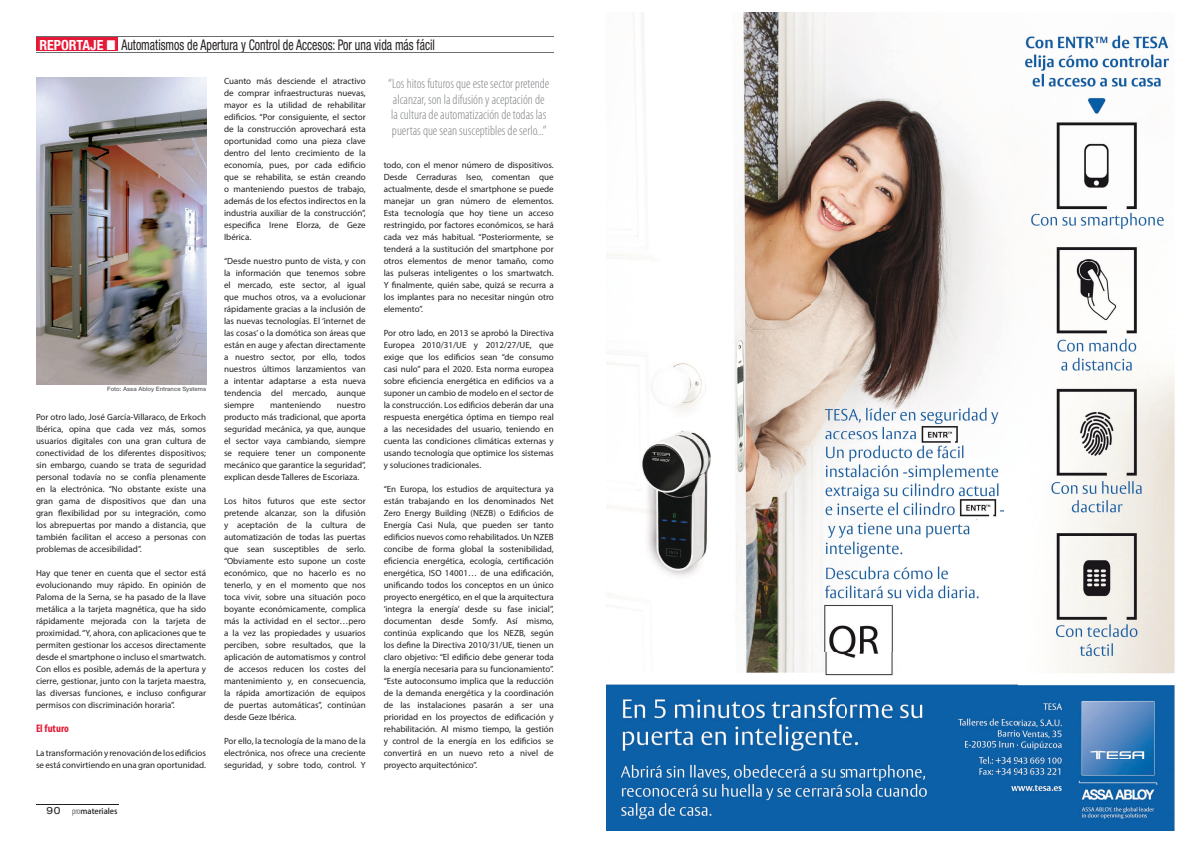
<style>
.page{position:relative;width:1191px;height:842px;background:#fff}
.page>*{position:absolute;margin:0;border:0;box-sizing:border-box;transform-origin:0 0}
.t1{font:condensed 14.7px "Helvetica Neue";color:#231f20;scale:.81 1}
.t2{font:300 condensed 13.8px/15.6px "Myriad Pro";color:#808285}
.t3{font:700 condensed 11px "Myriad Pro";color:#e51836}
.t4{font:9px/12px "Myriad Pro";color:#231f20;text-align:justify}
.t5{font:500 7.8px "Koz Go Std";color:#231f20}
.t6{font:500 6px "Helvetica Neue";color:#636366}
.s1{font-weight:700;font-size:14px;color:#fff}
.s2{font-family:"Arial Narrow";font-stretch:normal;font-size:21px;color:#fff}
.s3{font-family:"Helvetica Neue";font-weight:400;font-stretch:expanded;font-size:10px}
.s4{font-family:"Myriad Pro";font-weight:300;font-stretch:condensed;font-size:9.1px}
</style>
<div class="page">
<hr style="left:36px;top:804px;width:82px;height:1px;background:#231f20">
<div style="left:36px;top:38px;width:82px;height:13px;background:#e51836"></div>
<hr style="left:36px;top:52px;width:518px;height:1px;background:#6c6d70">
<hr style="left:36px;top:36px;width:518px;height:1px;background:#6c6d70">
<img style="left:607px;top:13px;width:568px;height:817px">
<img style="left:36px;top:78px;width:170px;height:306px">
<h1 class="t1" style="left:39px;top:36px;width:490px"><span class="s1">REPORTAJE</span> <span class="s2">■</span> Automatismos de Apertura y Control de Accesos: Por una vida más fácil</h1>
<p class="t6" style="left:107px;top:385px;width:100px">Foto: Assa Abloy Entrance Systems</p>
<p class="t4" style="left:36px;top:411px;width:172px">Por otro lado, José García-Villaraco, de Erkoch Ibérica, opina que cada vez más, somos usuarios digitales con una gran cultura de conectividad de los diferentes dispositivos; sin embargo, cuando se trata de seguridad personal todavía no se confía plenamente en la electrónica. “No obstante existe una gran gama de dispositivos que dan una gran flexibilidad por su integración, como los abrepuertas por mando a distancia, que también facilitan el acceso a personas con problemas de accesibilidad”.</p>
<p class="t4" style="left:36px;top:567px;width:172px">Hay que tener en cuenta que el sector está evolucionando muy rápido. En opinión de Paloma de la Serna, se ha pasado de la llave metálica a la tarjeta magnética, que ha sido rápidamente mejorada con la tarjeta de proximidad. “Y, ahora, con aplicaciones que te permiten gestionar los accesos directamente desde el smartphone o incluso el smartwatch.<br>Con ellos es posible, además de la apertura y cierre, gestionar, junto con la tarjeta maestra, las diversas funciones, e incluso configurar permisos con discriminación horaria”.</p>
<p class="t3" style="left:36px;top:721px;width:34px">El futuro</p>
<p class="t4" style="left:36px;top:747px;width:172px">La transformación y renovación de los edificios se está convirtiendo en una gran oportunidad.</p>
<p class="t5" style="left:47px;top:806px;width:72px"><span class="s3">90</span> <span class="s4">pro</span>materiales</p>
<p class="t4" style="left:224px;top:75px;width:143px">Cuanto más desciende el atractivo de comprar infraestructuras nuevas, mayor es la utilidad de rehabilitar edificios. “Por consiguiente, el sector de la construcción aprovechará esta oportunidad como una pieza clave dentro del lento crecimiento de la economía, pues, por cada edificio que se rehabilita, se están creando o manteniendo puestos de trabajo, además de los efectos indirectos en la industria auxiliar de la construcción”, especifica Irene Elorza, de Geze Ibérica.</p>
<p class="t4" style="left:224px;top:255px;width:143px">“Desde nuestro punto de vista, y con la información que tenemos sobre el mercado, este sector, al igual que muchos otros, va a evolucionar rápidamente gracias a la inclusión de las nuevas tecnologías. El ‘internet de las cosas’ o la domótica son áreas que están en auge y afectan directamente a nuestro sector, por ello, todos nuestros últimos lanzamientos van a intentar adaptarse a esta nueva tendencia del mercado, aunque siempre</p>
<p class="t4" style="left:270px;top:399px;width:52px">manteniendo</p>
<p class="t4" style="left:224px;top:399px;width:143px;text-indent:113px">nuestro producto más tradicional, que aporta seguridad mecánica, ya que, aunque el sector vaya cambiando, siempre se requiere tener un componente mecánico que garantice la seguridad”, explican desde Talleres de Escoriaza.</p>
<p class="t4" style="left:224px;top:495px;width:143px">Los hitos futuros que este sector pretende alcanzar, son la difusión y aceptación de la cultura de automatización de todas las puertas que sean susceptibles de serlo. “Obviamente esto supone un coste económico, que no hacerlo es no tenerlo, y en el momento que nos toca vivir, sobre una situación poco boyante económicamente, complica más la actividad en el sector…pero a la vez las propiedades y usuarios perciben, sobre resultados, que la aplicación de automatismos y control de accesos reducen los costes del mantenimiento y, en consecuencia, la rápida amortización de equipos de puertas automáticas”, continúan desde Geze Ibérica.</p>
<p class="t4" style="left:224px;top:735px;width:143px">Por ello, la tecnología de la mano de la electrónica, nos ofrece una creciente seguridad, y sobre todo, control. Y</p>
<h2 class="t2" style="left:388px;top:76px;width:163px">“Los hitos futuros que este sector pretende alcanzar, son la difusión y aceptación de la cultura de automatización de todas las puertas que sean susceptibles de serlo...”</h2>
<p class="t4" style="left:384px;top:159px;width:172px">todo, con el menor número de dispositivos.<br>Desde Cerraduras Iseo, comentan que actualmente, desde el smartphone se puede manejar un gran número de elementos.<br>Esta tecnología que hoy tiene un acceso restringido, por factores económicos, se hará cada vez más habitual. “Posteriormente, se tenderá a la sustitución del smartphone por otros elementos de menor tamaño, como las pulseras inteligentes o los smartwatch.<br>Y finalmente, quién sabe, quizá se recurra a los implantes para no necesitar ningún otro elemento”.</p>
<p class="t4" style="left:384px;top:327px;width:172px">Por otro lado, en 2013 se aprobó la Directiva Europea 2010/31/UE y 2012/27/UE, que exige que los edificios sean “de consumo casi nulo” para el 2020. Esta norma europea sobre eficiencia energética en edificios va a suponer un cambio de modelo en el sector de la construcción. Los edificios deberán dar una respuesta energética óptima en tiempo real a las necesidades del usuario, teniendo en cuenta las condiciones climáticas externas y usando tecnología que optimice los sistemas y soluciones tradicionales.</p>
<p class="t4" style="left:384px;top:483px;width:172px">“En Europa, los estudios de arquitectura ya están trabajando en los denominados Net Zero Energy Building (NEZB) o Edificios de Energía Casi Nula, que pueden ser tanto edificios nuevos como rehabilitados. Un NZEB concibe de forma global la sostenibilidad, eficiencia energética, ecología, certificación energética, ISO 14001… de una edificación, unificando todos los conceptos en un único proyecto energético, en el que la arquitectura ‘integra la energía’ desde su fase inicial”, documentan desde Somfy. Así mismo, continúa explicando que los NEZB, según los define la Directiva 2010/31/UE, tienen un claro objetivo: “El edificio debe generar toda la energía necesaria para su funcionamiento”. “Este autoconsumo implica que la reducción de la demanda energética y la coordinación de las instalaciones pasarán a ser una prioridad en los proyectos de edificación y rehabilitación. Al mismo tiempo, la gestión y control de la energía en los edificios se convertirá en un nuevo reto a nivel de proyecto arquitectónico”.</p>
</div>
